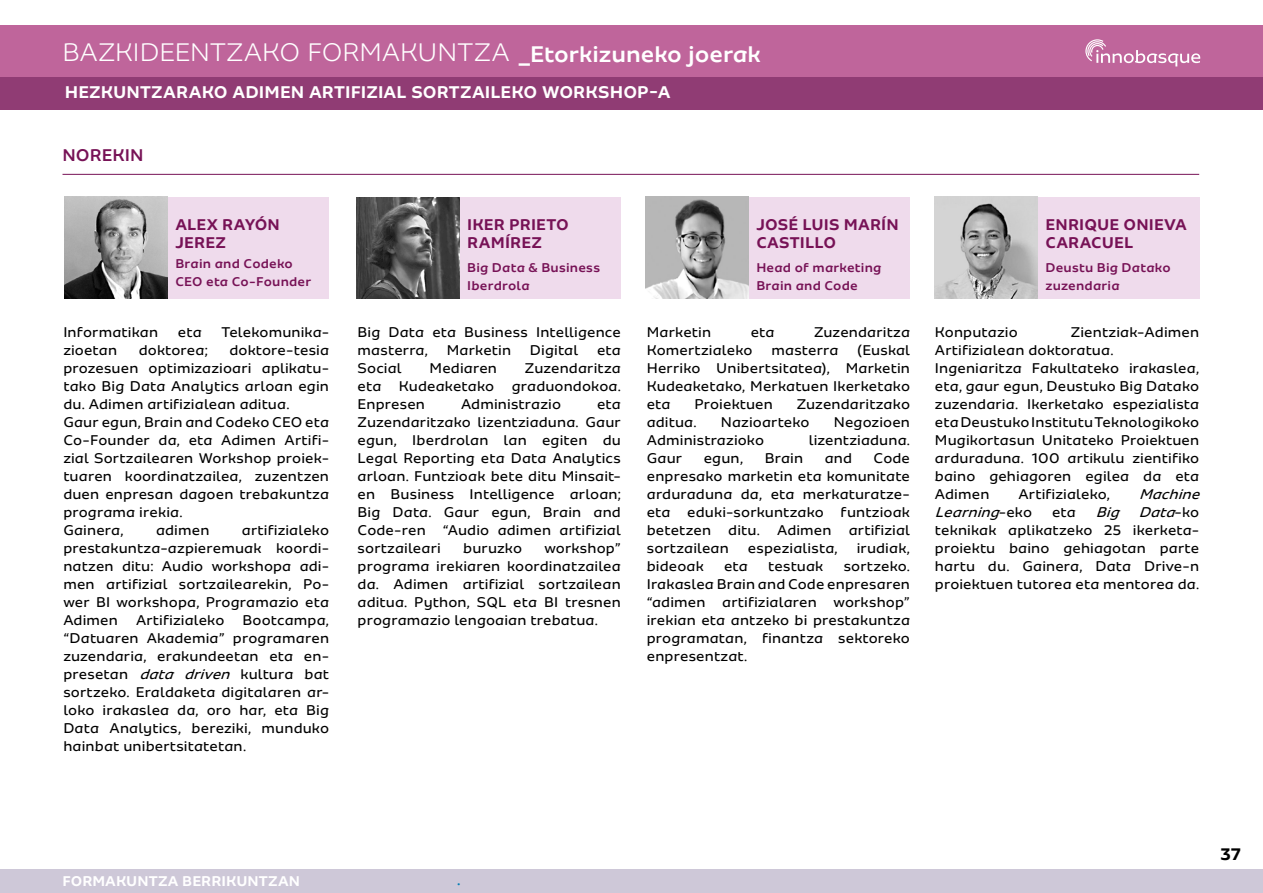
<style>
.page{position:relative;width:1263px;height:893px;background:#fff}
.page>*{position:absolute;margin:0;border:0;box-sizing:border-box;transform-origin:0 0}
.t1{font:300 27px "Sua";color:#fff}
.t2{font:500 24px "Sua";color:#fff}
.t3{font:700 18px "Sua";letter-spacing:.005em;color:#fff}
.t4{font:500 18px "Sua";letter-spacing:.005em;color:#771256}
.t5{font:700 18px "Sua";color:#000}
.t6{font:700 16.5px/18px "Sua";letter-spacing:.01em;color:#771256}
.t7{font:15px/18px "Sua";letter-spacing:.01em;color:#000;text-align:justify}
.t8{font:700 15px "Sua";letter-spacing:.005em;color:#fff}
.t9{font:italic 15px "Sua";color:#000}
.t10{font:500 15px "Sua";color:#037db4}
.t11{font:500 13.5px/18px "Sua";letter-spacing:.015em;color:#771256}
.s1{font-style:italic}
.s2{font-style:normal}
</style>
<div class="page">
<div style="left:0;top:26px;width:1263px;height:52px;background:#bf659b"></div>
<svg style="left:1085px;top:39px;width:115px;height:27px"></svg>
<div style="left:0;top:870px;width:1263px;height:23px;background:#cec8d8"></div>
<hr style="left:63px;top:174px;width:1136px;height:1px;background:#771256">
<div style="left:168px;top:197px;width:161px;height:102px;background:#efdbec"></div>
<div style="left:460px;top:197px;width:161px;height:102px;background:#efdbec"></div>
<div style="left:749px;top:197px;width:161px;height:102px;background:#efdbec"></div>
<div style="left:1038px;top:197px;width:161px;height:102px;background:#efdbec"></div>
<img style="left:65px;top:197px;width:103px;height:102px">
<img style="left:357px;top:198px;width:103px;height:101px">
<img style="left:646px;top:197px;width:103px;height:102px">
<img style="left:935px;top:197px;width:103px;height:102px">
<div style="left:0;top:77px;width:1263px;height:32px;background:#903c74"></div>
<h1 class="t1" style="left:63px;top:38px;width:448px">BAZKIDEENTZAKO FORMAKUNTZA</h1>
<h2 class="t2" style="left:519px;top:40px;width:244px">_Etorkizuneko joerak</h2>
<p class="t3" style="left:65px;top:82px;width:607px">HEZKUNTZARAKO ADIMEN ARTIFIZIAL SORTZAILEKO WORKSHOP-A</p>
<p class="t4" style="left:63px;top:145px;width:83px">NOREKIN</p>
<p class="t6" style="left:175px;top:215px;width:106px">ALEX RAYÓN<br>JEREZ</p>
<p class="t11" style="left:175px;top:254px;width:137px">Brain and Codeko<br>CEO eta Co-Founder</p>
<p class="t7" style="left:63px;top:323px;width:96px">Informatikan</p>
<p class="t7" style="left:178px;top:323px;width:25px">eta</p>
<p class="t7" style="left:222px;top:323px;width:109px">Telekomunika-</p>
<p class="t7" style="left:63px;top:341px;width:55px">zioetan</p>
<p class="t7" style="left:139px;top:341px;width:71px">doktorea;</p>
<p class="t7" style="left:63px;top:341px;width:267px;text-align:left;text-indent:166px">doktore-tesia prozesuen optimizazioari aplikatu&shy;tako Big Data Analytics arloan egin du. Adimen artifizialean aditua.<br>Gaur egun, Brain and Codeko CEO eta<br>Co-Founder da, eta Adimen Artifi&shy;zial Sortzailearen Workshop proiek&shy;tuaren koordinatzailea, zuzentzen duen enpresan dagoen trebakuntza programa irekia.<br>Gainera,</p>
<p class="t7" style="left:63px;top:521px;width:267px;text-indent:179px">artifizialeko prestakuntza-azpieremuak koordi&shy;natzen ditu: Audio workshopa adi&shy;men artifizial sortzailearekin, Po&shy;wer BI workshopa, Programazio eta Adimen Artifizialeko Bootcampa, “Datuaren Akademia” programaren zuzendaria, erakundeetan eta en&shy;presetan <span class="s1">data driven</span> kultura bat sortzeko. Eraldaketa digitalaren ar&shy;loko irakaslea da, oro har, eta Big Data Analytics, bereziki, munduko hainbat unibertsitatetan.</p>
<p class="t7" style="left:156px;top:521px;width:55px">adimen</p>
<p class="t6" style="left:467px;top:215px;width:103px">IKER PRIETO<br>RAMÍREZ</p>
<p class="t11" style="left:467px;top:259px;width:135px">Big Data &amp; Business<br>Iberdrola</p>
<p class="t6" style="left:756px;top:215px;width:144px">JOSÉ LUIS MARÍN<br>CASTILLO</p>
<p class="t11" style="left:756px;top:259px;width:127px">Head of marketing<br>Brain and Code</p>
<p class="t7" style="left:358px;top:323px;width:265px">Big Data eta Business Intelligence masterra,</p>
<p class="t7" style="left:447px;top:341px;width:66px">Marketin</p>
<p class="t7" style="left:530px;top:341px;width:50px">Digital</p>
<p class="t7" style="left:597px;top:341px;width:25px">eta</p>
<p class="t7" style="left:358px;top:359px;width:46px">Social</p>
<p class="t7" style="left:430px;top:359px;width:69px">Mediaren</p>
<p class="t7" style="left:358px;top:359px;width:265px;text-indent:167px">Zuzendaritza eta Kudeaketako graduondokoa.<br>Enpresen</p>
<p class="t7" style="left:461px;top:395px;width:102px">Administrazio</p>
<p class="t7" style="left:358px;top:395px;width:265px;text-indent:239px">eta Zuzendaritzako lizentziaduna. Gaur egun, Iberdrolan lan egiten du Legal Reporting eta Data Analytics arloan. Funtzioak bete ditu Minsait&shy;en Business Intelligence arloan; Big Data. Gaur egun, Brain and Code-ren “Audio adimen artifizial sortzaileari</p>
<p class="t7" style="left:358px;top:539px;width:265px;text-indent:187px">workshop” programa irekiaren koordinatzailea da. Adimen artifizial sortzailean aditua. Python, SQL eta BI tresnen programazio lengoaian trebatua.</p>
<p class="t7" style="left:463px;top:539px;width:60px">buruzko</p>
<p class="t7" style="left:647px;top:323px;width:66px">Marketin</p>
<p class="t7" style="left:751px;top:323px;width:25px">eta</p>
<p class="t7" style="left:814px;top:323px;width:97px">Zuzendaritza</p>
<p class="t7" style="left:647px;top:341px;width:107px">Komertzialeko</p>
<p class="t7" style="left:771px;top:341px;width:69px">masterra</p>
<p class="t7" style="left:647px;top:341px;width:265px;text-indent:210px">(Euskal Herriko Unibertsitatea), Marketin Kudeaketako, Merkatuen Ikerketako eta</p>
<p class="t7" style="left:694px;top:395px;width:80px">Proiektuen</p>
<p class="t7" style="left:797px;top:395px;width:115px">Zuzendaritzako</p>
<p class="t7" style="left:647px;top:413px;width:51px">aditua.</p>
<p class="t7" style="left:721px;top:413px;width:90px">Nazioarteko</p>
<p class="t7" style="left:834px;top:413px;width:78px">Negozioen</p>
<p class="t7" style="left:647px;top:431px;width:119px">Administrazioko</p>
<p class="t7" style="left:809px;top:431px;width:103px">lizentziaduna.</p>
<p class="t7" style="left:647px;top:449px;width:37px">Gaur</p>
<p class="t7" style="left:704px;top:449px;width:41px">egun,</p>
<p class="t7" style="left:765px;top:449px;width:40px">Brain</p>
<p class="t7" style="left:825px;top:449px;width:29px">and</p>
<p class="t7" style="left:647px;top:449px;width:265px;text-indent:227px">Code enpresako marketin eta komunitate arduraduna da, eta merkaturatze&shy;eta eduki-sorkuntzako funtzioak betetzen ditu. Adimen artifizial sortzailean</p>
<p class="t7" style="left:748px;top:539px;width:91px">espezialista,</p>
<p class="t7" style="left:857px;top:539px;width:55px">irudiak,</p>
<p class="t7" style="left:647px;top:557px;width:59px">bideoak</p>
<p class="t7" style="left:724px;top:557px;width:25px">eta</p>
<p class="t7" style="left:768px;top:557px;width:57px">testuak</p>
<p class="t7" style="left:647px;top:557px;width:265px;text-indent:197px">sortzeko.<br>Irakaslea Brain and Code enpresaren “adimen artifizialaren workshop” irekian eta antzeko bi prestakuntza programatan, finantza sektoreko enpresentzat.</p>
<p class="t6" style="left:1045px;top:215px;width:143px">ENRIQUE ONIEVA<br>CARACUEL</p>
<p class="t11" style="left:1045px;top:259px;width:127px">Deustu Big Datako zuzendaria</p>
<p class="t7" style="left:935px;top:323px;width:266px;text-align:left;text-indent:136px">Zientziak-Adimen<br>Artifizialean doktoratua.<br>Ingeniaritza Fakultateko irakaslea, eta, gaur egun, Deustuko Big Datako zuzendaria. Ikerketako espezialista eta Deustuko Institutu Teknologikoko<br>Mugikortasun Unitateko Proiektuen arduraduna. 100 artikulu zientifiko baino gehiagoren egilea da eta<br>Adimen</p>
<p class="t7" style="left:935px;top:323px;width:84px">Konputazio</p>
<p class="t7" style="left:1018px;top:485px;width:93px">Artifizialeko,</p>
<p class="t9" style="left:1139px;top:486px;width:67px">Machine</p>
<p class="t9" style="left:935px;top:504px;width:99px">Learning<span class="s2">- e k o</span></p>
<p class="t7" style="left:1052px;top:503px;width:25px">eta</p>
<p class="t7" style="left:935px;top:503px;width:266px;text-indent:161px"><span class="s1">Big Data</span>- k o teknikak aplikatzeko 25 ikerketa&shy;proiektu baino gehiagotan parte hartu du. Gainera, Data Drive-n proiektuen tutorea eta mentorea da.</p>
<p class="t8" style="left:63px;top:872px;width:239px">FORMAKUNTZA BERRIKUNTZAN</p>
<p class="t10" style="left:457px;top:871px;width:5px">.</p>
<p class="t5" style="left:1220px;top:843px;width:22px">37</p>
</div>
